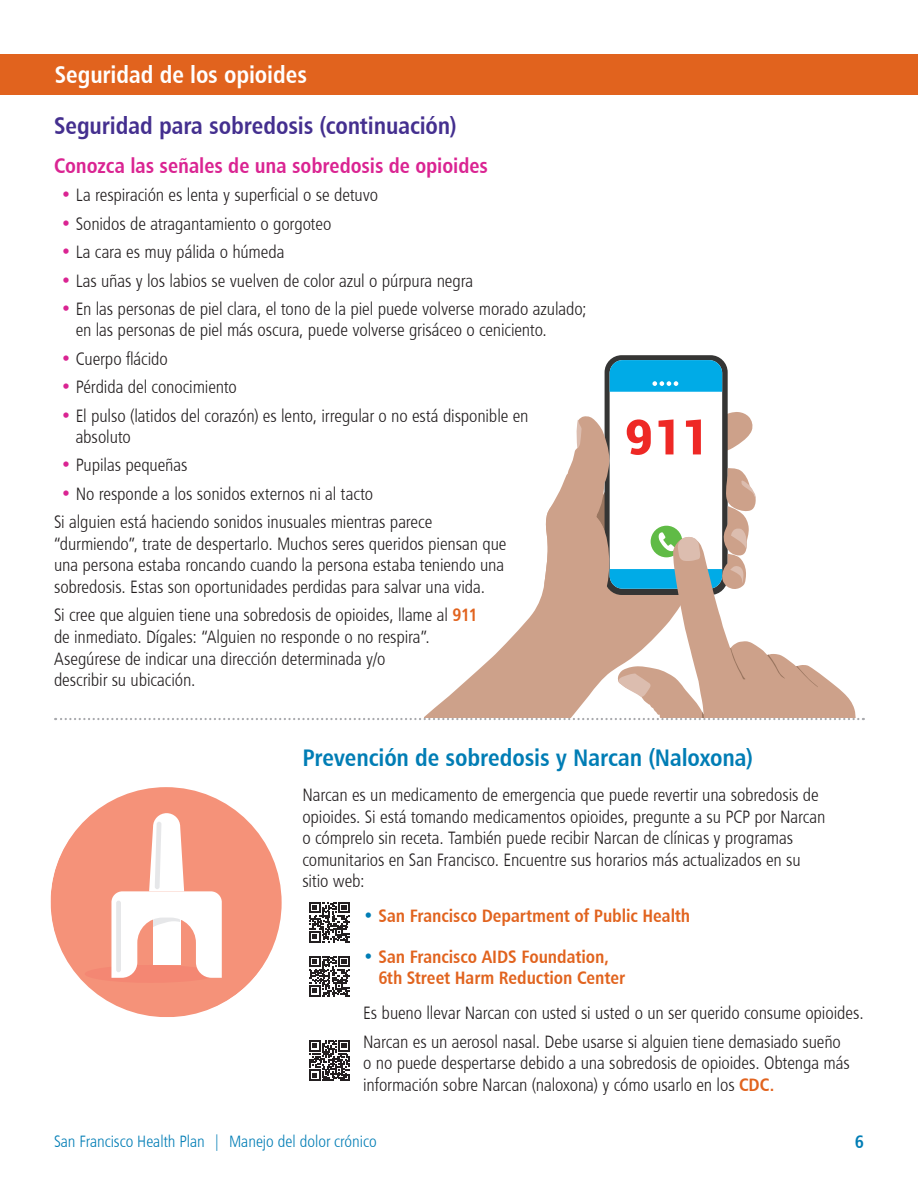
<style>
.page{position:relative;width:918px;height:1188px;background:#fff}
.page>*{position:absolute;margin:0;border:0;box-sizing:border-box;transform-origin:0 0}
._16pt_subhead{font:24px "Humanist 777 BT Bold Condensed B";letter-spacing:-.005em;color:#007db5}
._16pt_subhead-2{font:24px "Humanist 777 BT Bold Condensed B";letter-spacing:-.005em;color:#442f8f}
._16pt_subhead-3{font:24px "Humanist 777 BT Bold Condensed B";letter-spacing:-.005em;color:#fff}
.Body{font:21px "Humanist 777 BT Bold Condensed B";letter-spacing:-.005em;color:#da2492}
.Body-2{font:18px/21.6px "Humanist 777 BT Light Condensed B";letter-spacing:-.005em;color:#231f20}
.Bullets{font:18px/21.6px "Humanist 777 BT Light Condensed B";letter-spacing:-.005em;color:#231f20}
.Bullets-2{font:18px/21px "Humanist 777 BT Bold Condensed B";color:#e1631e}
.t1{font:18px "Humanist 777 BT Bold Condensed B";color:#007db5}
.t2{font:16.5px "Humanist 777 BT Light Condensed B";color:#007db5}
.s1{font-family:"Humanist 777 BT Bold Condensed B";color:#da2492}
.s2{font-family:"Humanist 777 BT Bold Condensed B";color:#e1631e}
.s3{color:#007db5}
</style>
<div class="page">
<svg style="left:51px;top:787px;width:231px;height:230px;fill:#f59279"></svg>
<div style="left:85px;top:965px;width:131px;height:18px;background:#f48773;border-radius:50%"></div>
<svg style="left:111px;top:813px;width:111px;height:165px"></svg>
<div style="left:116px;top:901px;width:5px;height:71px;background:#e6e7e9;border-radius:2px"></div>
<div style="left:1px;top:54px;width:917px;height:40px;background:#e1631e"></div>
<svg style="left:309px;top:902px;width:41px;height:41px"></svg>
<svg style="left:309px;top:956px;width:41px;height:41px"></svg>
<svg style="left:309px;top:1040px;width:41px;height:41px"></svg>
<svg style="left:430px;top:591px;width:188px;height:121px;fill:#cda18a"></svg>
<div style="left:605px;top:355px;width:123px;height:240px;background:#353534;border-radius:17px"></div>
<div style="left:610px;top:360px;width:112px;height:229px;background:#fff;border-radius:13px"></div>
<svg style="left:618px;top:595px;width:237px;height:117px;fill:#cda18a"></svg>
<svg style="left:618px;top:673px;width:33px;height:24px"></svg>
<svg style="left:796px;top:666px;width:22px;height:21px"></svg>
<svg style="left:767px;top:655px;width:19px;height:24px"></svg>
<svg style="left:730px;top:648px;width:16px;height:32px"></svg>
<svg style="left:55px;top:712px;width:809px;height:8px"></svg>
<svg style="left:543px;top:412px;width:213px;height:183px"></svg>
<svg style="left:610px;top:360px;width:112px;height:32px;background:#08abe4"></svg>
<p class="_16pt_subhead-3" style="left:55px;top:60px;width:254px">Seguridad de los opioides</p>
<p class="_16pt_subhead-2" style="left:54px;top:111px;width:404px">Seguridad para sobredosis (continuación)</p>
<p class="Body" style="left:54px;top:153px;width:436px">Conozca las señales de una sobredosis de opioides</p>
<p class="Bullets" style="left:61px;top:184px;width:319px"><span class="s1">•</span> La respiración es lenta y superficial o se detuvo</p>
<p class="Bullets" style="left:61px;top:212px;width:272px"><span class="s1">•</span> Sonidos de atragantamiento o gorgoteo</p>
<p class="Bullets" style="left:61px;top:241px;width:225px"><span class="s1">•</span> La cara es muy pálida o húmeda</p>
<p class="Bullets" style="left:61px;top:269px;width:414px"><span class="s1">•</span> Las uñas y los labios se vuelven de color azul o púrpura negra</p>
<p class="Bullets" style="left:76px;top:298px;width:513px;text-indent:-15px"><span class="s1">•</span> En las personas de piel clara, el tono de la piel puede volverse morado azulado; en las personas de piel más oscura, puede volverse grisáceo o ceniciento.</p>
<p class="Bullets" style="left:61px;top:347px;width:109px"><span class="s1">•</span> Cuerpo flácido</p>
<p class="Bullets" style="left:61px;top:376px;width:178px"><span class="s1">•</span> Pérdida del conocimiento</p>
<p class="Bullets" style="left:76px;top:404px;width:454px;text-indent:-15px"><span class="s1">•</span> El pulso (latidos del corazón) es lento, irregular o no está disponible en absoluto</p>
<p class="Bullets" style="left:61px;top:454px;width:128px"><span class="s1">•</span> Pupilas pequeñas</p>
<p class="Bullets" style="left:61px;top:482px;width:314px"><span class="s1">•</span> No responde a los sonidos externos ni al tacto</p>
<p class="Body-2" style="left:54px;top:511px;width:454px">Si alguien está haciendo sonidos inusuales mientras parece “durmiendo”, trate de despertarlo. Muchos seres queridos piensan que una persona estaba roncando cuando la persona estaba teniendo una sobredosis. Estas son oportunidades perdidas para salvar una vida.</p>
<p class="Body-2" style="left:54px;top:604px;width:425px">Si cree que alguien tiene una sobredosis de opioides, llame al <span class="s2">911 </span>de inmediato. Dígales: “Alguien no responde o no respira”.<br>Asegúrese de indicar una dirección determinada y/o<br>describir su ubicación.</p>
<p class="_16pt_subhead" style="left:302px;top:742px;width:452px">Prevención de sobredosis y Narcan (Naloxona)</p>
<p class="Body-2" style="left:302px;top:784px;width:525px">Narcan es un medicamento de emergencia que puede revertir una sobredosis de opioides. Si está tomando medicamentos opioides, pregunte a su PCP por Narcan o cómprelo sin receta. También puede recibir Narcan de clínicas y programas comunitarios en San Francisco. Encuentre sus horarios más actualizados en su sitio web:</p>
<p class="Bullets-2" style="left:363px;top:905px;width:329px"><span class="s3">•</span> San Francisco Department of Public Health</p>
<p class="Bullets-2" style="left:378px;top:946px;width:248px;text-indent:-15px"><span class="s3">•</span> San Francisco AIDS Foundation,<br>6th Street Harm Reduction Center</p>
<p class="Body-2" style="left:363px;top:1002px;width:502px">Es bueno llevar Narcan con usted si usted o un ser querido consume opioides.</p>
<p class="Body-2" style="left:363px;top:1030px;width:488px">Narcan es un aerosol nasal. Debe usarse si alguien tiene demasiado sueño o no puede despertarse debido a una sobredosis de opioides. Obtenga más información sobre Narcan (naloxona) y cómo usarlo en los <span class="s2">CDC.</span></p>
<p class="t2" style="left:54px;top:1131px;width:324px">San Francisco Health Plan | Manejo del dolor crónico</p>
<p class="t1" style="left:855px;top:1130px;width:11px">6</p>
</div>
